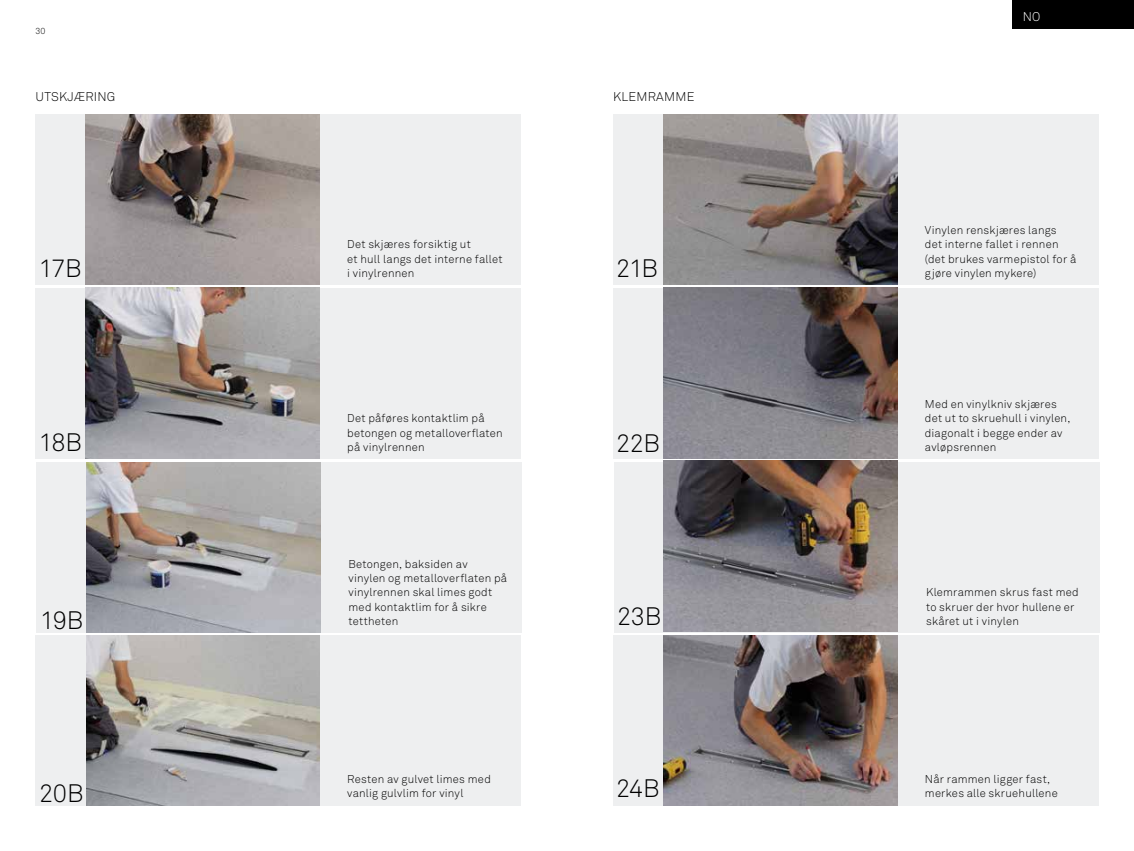
<style>
.page{position:relative;width:1134px;height:851px;background:#fff}
.page>*{position:absolute;margin:0;border:0;box-sizing:border-box;transform-origin:0 0}
.t1{font:300 25px "Akkurat Pro";letter-spacing:-.015em;color:#000}
.t2{font:300 12.5px "Akkurat Pro";letter-spacing:.02em;color:#000}
.t3{font:300 12.5px "Akkurat Pro";color:#fff}
.t4{font:300 11.25px/14.4px "Akkurat Pro";letter-spacing:.02em;color:#000}
.t5{font:300 8.75px "Akkurat Pro";color:#000}
</style>
<div class="page">
<div style="left:1012px;top:0;width:122px;height:28px;background:#000"></div>
<div style="left:35px;top:114px;width:486px;height:170px;background:#eeeff0"></div>
<div style="left:35px;top:288px;width:486px;height:170px;background:#eeeff0"></div>
<img style="left:86px;top:114px;width:234px;height:170px">
<div style="left:37px;top:462px;width:485px;height:170px;background:#eeeff0"></div>
<img style="left:86px;top:288px;width:234px;height:170px">
<img style="left:87px;top:462px;width:234px;height:170px">
<div style="left:35px;top:635px;width:486px;height:170px;background:#eeeff0"></div>
<img style="left:86px;top:635px;width:233px;height:170px">
<div style="left:613px;top:114px;width:485px;height:170px;background:#eeeff0"></div>
<div style="left:613px;top:288px;width:485px;height:170px;background:#eeeff0"></div>
<img style="left:663px;top:114px;width:234px;height:170px">
<div style="left:614px;top:462px;width:485px;height:170px;background:#eeeff0"></div>
<img style="left:663px;top:288px;width:234px;height:170px">
<img style="left:663px;top:461px;width:234px;height:170px">
<div style="left:613px;top:635px;width:485px;height:170px;background:#eeeff0"></div>
<img style="left:663px;top:635px;width:234px;height:170px">
<p class="t5" style="left:35px;top:26px;width:12px">30</p>
<p class="t2" style="left:35px;top:89px;width:81px">UTSKJÆRING</p>
<p class="t2" style="left:613px;top:89px;width:83px">KLEMRAMME</p>
<h1 class="t1" style="left:39px;top:253px;width:44px">17B</h1>
<p class="t4" style="left:347px;top:237px;width:157px">Det skjæres forsiktig ut<br>et hull langs det interne fallet i vinylrennen</p>
<h1 class="t1" style="left:616px;top:253px;width:44px">21B</h1>
<h1 class="t1" style="left:39px;top:427px;width:45px">18B</h1>
<p class="t4" style="left:347px;top:411px;width:157px">Det påføres kontaktlim på betongen og metalloverflaten på vinylrennen</p>
<h1 class="t1" style="left:616px;top:428px;width:46px">22B</h1>
<h1 class="t1" style="left:40px;top:605px;width:45px">19B</h1>
<p class="t4" style="left:348px;top:556px;width:160px">Betongen, baksiden av vinylen og metalloverflaten på vinylrennen skal limes godt med kontaktlim for å sikre tettheten</p>
<h1 class="t1" style="left:617px;top:601px;width:46px">23B</h1>
<p class="t3" style="left:1023px;top:9px;width:19px">NO</p>
<p class="t4" style="left:925px;top:223px;width:153px">Vinylen renskjæres langs det interne fallet i rennen (det brukes varmepistol for å gjøre vinylen mykere)</p>
<p class="t4" style="left:925px;top:397px;width:147px">Med en vinylkniv skjæres det ut to skruehull i vinylen, diagonalt i begge ender av avløpsrennen</p>
<p class="t4" style="left:926px;top:585px;width:154px">Klemrammen skrus fast med to skruer der hvor hullene er skåret ut i vinylen</p>
<h1 class="t1" style="left:39px;top:777px;width:46px">20B</h1>
<p class="t4" style="left:347px;top:771px;width:145px">Resten av gulvet limes med vanlig gulvlim for vinyl</p>
<h1 class="t1" style="left:616px;top:773px;width:45px">24B</h1>
<p class="t4" style="left:925px;top:771px;width:134px">Når rammen ligger fast, merkes alle skruehullene</p>
</div>
